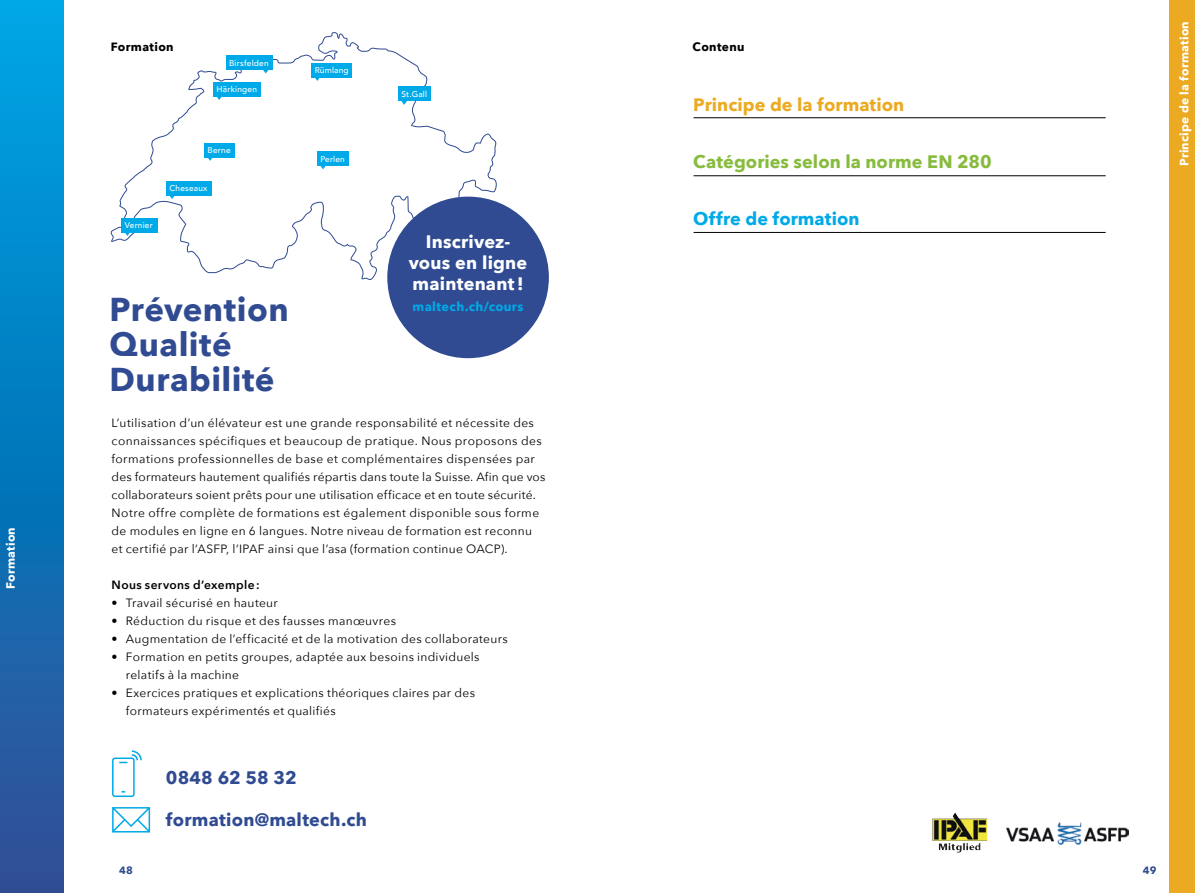
<style>
.page{position:relative;width:1195px;height:893px;background:#fff}
.page>*{position:absolute;margin:0;border:0;box-sizing:border-box;transform-origin:0 0}
.t1{font:700 33px "Avenir Next";letter-spacing:.015em;color:#304b92}
.t2{font:700 18px/21px "Avenir Next";letter-spacing:.01em;color:#fff;text-align:center}
.t3{font:700 18px "Avenir Next";letter-spacing:.01em;color:#304b92}
.t4{font:700 18px "Avenir Next";letter-spacing:.005em;color:#87bb3e}
.t5{font:700 18px "Avenir Next";letter-spacing:.005em;color:#ebaa21}
.t6{font:700 18px "Avenir Next";letter-spacing:.005em;color:#00a9e8}
.t7{font:700 12.75px "Avenir Next";letter-spacing:.03em;color:#00a9e8}
.t8{font:12px/18px "Avenir Next";letter-spacing:.03em;color:#000}
.t9{font:700 12px "Avenir Next";letter-spacing:.02em;color:#fff}
.t10{font:600 12px "Avenir Next";letter-spacing:.03em;color:#000}
.t11{font:700 12px "Avenir Next";letter-spacing:.03em;color:#000}
.t12{font:700 10.5px "Avenir Next";color:#304b92}
.t13{font:500 8.4px "Avenir";letter-spacing:.025em;color:#fff}
</style>
<div class="page">
<svg style="left:0;top:0;width:64px;height:893px;background:#0d79bc"></svg>
<img style="left:1005px;top:822px;width:124px;height:23px">
<img style="left:932px;top:812px;width:55px;height:41px">
<div style="left:1169px;top:0;width:26px;height:893px;background:#ebaa21"></div>
<svg style="left:112px;top:750px;width:30px;height:47px"></svg>
<svg style="left:112px;top:807px;width:38px;height:25px"></svg>
<svg style="left:110px;top:32px;width:387px;height:248px"></svg>
<svg style="left:125px;top:233px;width:5px;height:3px"></svg>
<div style="left:121px;top:218px;width:36px;height:15px;background:#00a9e8"></div>
<svg style="left:169px;top:196px;width:6px;height:3px"></svg>
<div style="left:166px;top:181px;width:45px;height:15px;background:#00a9e8"></div>
<svg style="left:320px;top:166px;width:6px;height:3px"></svg>
<div style="left:317px;top:152px;width:31px;height:14px;background:#00a9e8"></div>
<div style="left:387px;top:197px;width:162px;height:161px;background:#304b92;border-radius:50%"></div>
<hr style="left:693px;top:117px;width:413px;height:1px;background:#000">
<hr style="left:693px;top:232px;width:413px;height:1px;background:#000">
<hr style="left:693px;top:175px;width:413px;height:1px;background:#000">
<svg style="left:401px;top:101px;width:6px;height:4px"></svg>
<div style="left:398px;top:87px;width:33px;height:14px;background:#00a9e8"></div>
<svg style="left:207px;top:157px;width:6px;height:4px"></svg>
<div style="left:204px;top:143px;width:30px;height:14px;background:#00a9e8"></div>
<svg style="left:263px;top:70px;width:5px;height:4px"></svg>
<div style="left:226px;top:56px;width:46px;height:14px;background:#00a9e8"></div>
<svg style="left:216px;top:96px;width:6px;height:4px"></svg>
<div style="left:213px;top:82px;width:48px;height:14px;background:#00a9e8"></div>
<svg style="left:315px;top:77px;width:5px;height:4px"></svg>
<div style="left:311px;top:63px;width:41px;height:14px;background:#00a9e8"></div>
<p class="t9" style="left:0;top:589px;width:63px;rotate:-90deg">Formation</p>
<p class="t11" style="left:111px;top:36px;width:64px">Formation</p>
<p class="t13" style="left:229px;top:55px;width:41px">Birsfelden</p>
<p class="t13" style="left:217px;top:82px;width:42px">Härkingen</p>
<p class="t13" style="left:208px;top:143px;width:25px">Berne</p>
<p class="t13" style="left:125px;top:218px;width:30px">Vernier</p>
<p class="t13" style="left:169px;top:181px;width:40px">Cheseaux</p>
<p class="t1" style="left:109px;top:281px;width:181px">Prévention</p>
<p class="t1" style="left:109px;top:316px;width:124px">Qualité</p>
<p class="t1" style="left:109px;top:351px;width:167px">Durabilité</p>
<p class="t13" style="left:315px;top:63px;width:36px">Rümlang</p>
<p class="t13" style="left:320px;top:151px;width:26px">Perlen</p>
<p class="t13" style="left:402px;top:87px;width:27px">St.Gall</p>
<p class="t2" style="left:409px;top:231px;width:120px">Inscrivez&shy;vous en ligne maintenant!</p>
<p class="t7" style="left:413px;top:295px;width:112px">maltech.ch/cours</p>
<p class="t8" style="left:112px;top:413px;width:435px">L’utilisation d’un élévateur est une grande responsabilité et nécessite des connaissances spécifiques et beaucoup de pratique. Nous proposons des formations professionnelles de base et complémentaires dispensées par des formateurs hautement qualifiés répartis dans toute la Suisse. Afin que vos collaborateurs soient prêts pour une utilisation efficace et en toute sécurité.<br>Notre offre complète de formations est également disponible sous forme de modules en ligne en 6 langues. Notre niveau de formation est reconnu et certifié par l’ASFP, l’IPAF ainsi que l’asa (formation continue OACP).</p>
<p class="t10" style="left:112px;top:574px;width:150px">Nous servons d’exemple :</p>
<p class="t8" style="left:112px;top:593px;width:168px">• Travail sécurisé en hauteur</p>
<p class="t8" style="left:112px;top:611px;width:286px">• Réduction du risque et des fausses manœuvres</p>
<p class="t8" style="left:112px;top:629px;width:398px">• Augmentation de l’efficacité et de la motivation des collaborateurs</p>
<p class="t8" style="left:126px;top:647px;width:355px;text-indent:-14px">• Formation en petits groupes, adaptée aux besoins individuels relatifs à la machine</p>
<p class="t8" style="left:126px;top:683px;width:351px;text-indent:-14px">• Exercices pratiques et explications théoriques claires par des formateurs expérimentés et qualifiés</p>
<p class="t3" style="left:166px;top:762px;width:132px">0848 62 58 32</p>
<p class="t3" style="left:166px;top:804px;width:202px">formation@maltech.ch</p>
<p class="t11" style="left:693px;top:36px;width:53px">Contenu</p>
<p class="t5" style="left:693px;top:89px;width:213px">Principe de la formation</p>
<p class="t4" style="left:693px;top:146px;width:300px">Catégories selon la norme EN 280</p>
<p class="t6" style="left:693px;top:203px;width:168px">Offre de formation</p>
<p class="t12" style="left:119px;top:861px;width:15px">48</p>
<p class="t12" style="left:1143px;top:861px;width:15px">49</p>
<p class="t9" style="left:1174px;top:166px;width:146px;rotate:-90deg">Principe de la formation</p>
</div>
